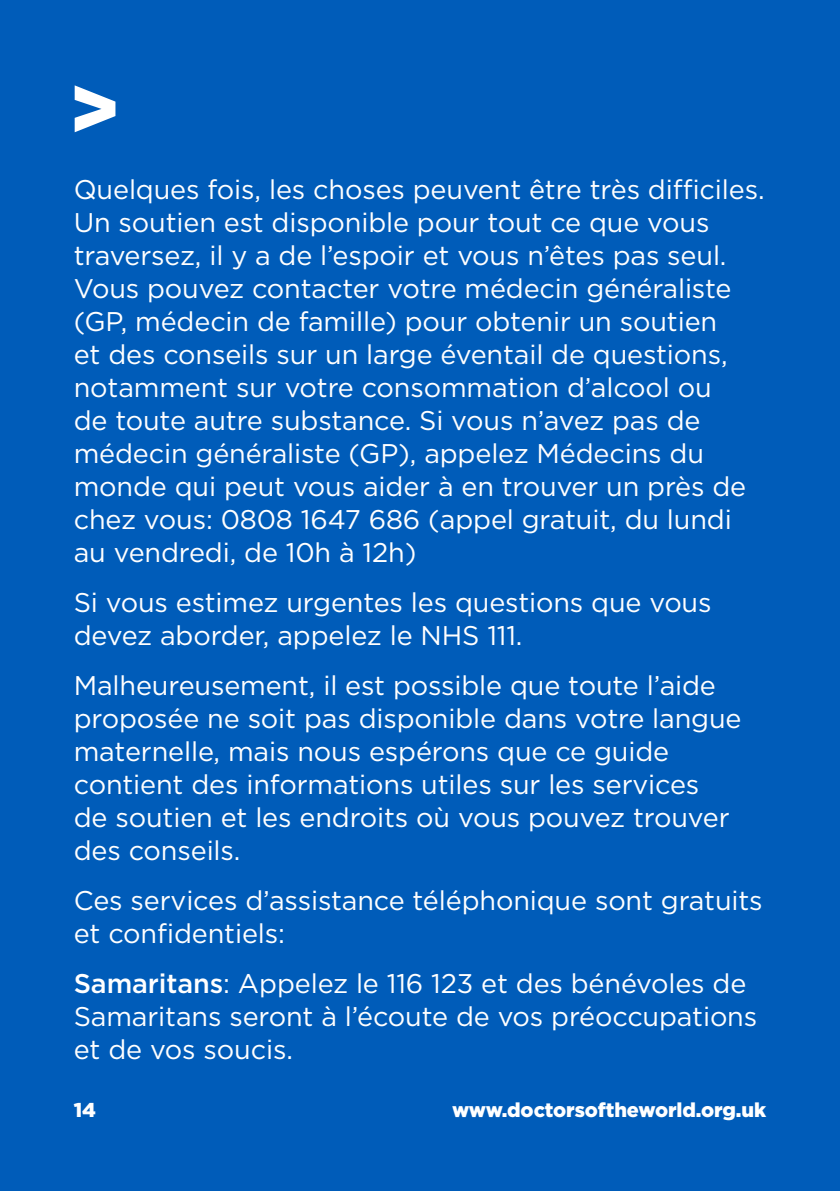
<style>
.page{position:relative;width:840px;height:1191px;background:#fff}
.page>*{position:absolute;margin:0;border:0;box-sizing:border-box;transform-origin:0 0}
.t1{font:900 82px "Gotham";color:#fff}
.t2{font:27px/33px "Gotham";letter-spacing:-.005em;color:#fff}
.t3{font:900 20px "Gotham";letter-spacing:-.005em;color:#fff}
.s1{font-weight:500}
</style>
<div class="page">
<div style="left:0;top:0;width:839px;height:1191px;background:#005cb9"></div>
<h1 class="t1" style="left:68px;top:52px;width:54px">&gt;</h1>
<p class="t2" style="left:74px;top:172px;width:692px">Quelques fois, les choses peuvent être très difficiles.<br>Un soutien est disponible pour tout ce que vous traversez, il y a de l’espoir et vous n’êtes pas seul.<br>Vous pouvez contacter votre médecin généraliste (GP, médecin de famille) pour obtenir un soutien<br>et des conseils sur un large éventail de questions, notamment sur votre consommation d’alcool ou<br>de toute autre substance. Si vous n’avez pas de médecin généraliste (GP), appelez Médecins du monde qui peut vous aider à en trouver un près de chez vous: 0808 1647 686 (appel gratuit, du lundi au vendredi, de 10h à 12h)</p>
<p class="t2" style="left:74px;top:585px;width:639px">Si vous estimez urgentes les questions que vous devez aborder, appelez le NHS 111.</p>
<p class="t2" style="left:74px;top:668px;width:669px">Malheureusement, il est possible que toute l’aide proposée ne soit pas disponible dans votre langue maternelle, mais nous espérons que ce guide contient des informations utiles sur les services<br>de soutien et les endroits où vous pouvez trouver des conseils.</p>
<p class="t2" style="left:74px;top:883px;width:690px">Ces services d’assistance téléphonique sont gratuits et confidentiels:</p>
<p class="t2" style="left:74px;top:966px;width:684px"><span class="s1">Samaritans</span>: Appelez le 116 123 et des bénévoles de<br>Samaritans seront à l’écoute de vos préoccupations et de vos soucis.</p>
<p class="t3" style="left:74px;top:1095px;width:24px">14</p>
<p class="t3" style="left:452px;top:1096px;width:315px">www.doctorsoftheworld.org.uk</p>
</div>
